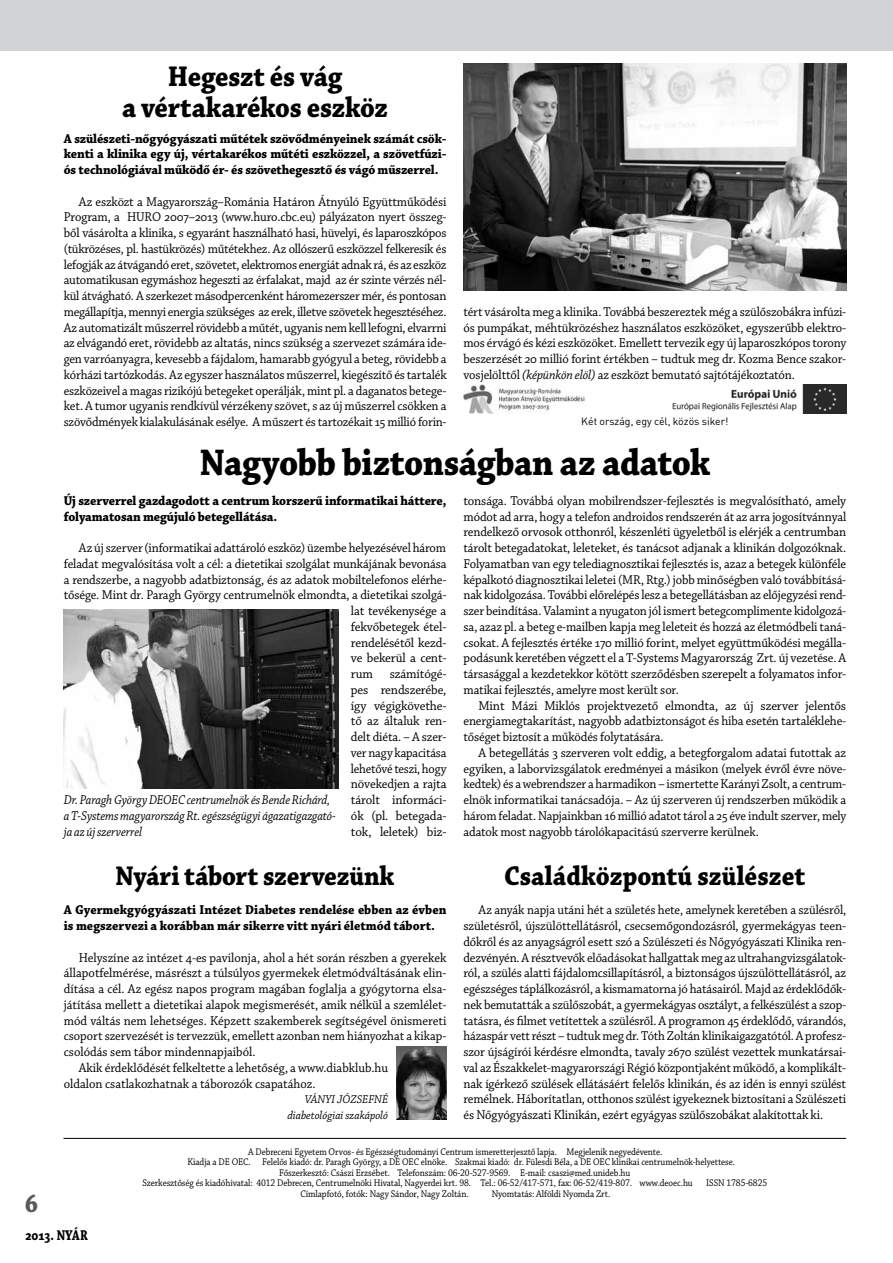
<style>
.page{position:relative;width:893px;height:1263px;background:#fff}
.page>*{position:absolute;margin:0;border:0;box-sizing:border-box;transform-origin:0 0}
.t1{font:700 39px "Chaparral Pro";letter-spacing:-.015em;color:#000;scale:.9 1}
.t2{font:700 30px/31.5px "Chaparral Pro";letter-spacing:-.01em;color:#000;text-align:center;scale:.9 1}
.t3{font:700 28.5px "Chaparral Pro";letter-spacing:-.005em;color:#000;scale:.9 1}
.t4{font:700 27px "Chaparral Pro";color:#58595b;scale:.9 1}
.t5{font:700 15px "Chaparral Pro";color:#000;scale:.8 1}
.t6{font:13.5px/15.8px "Chaparral Pro";letter-spacing:-.01em;color:#000;text-align:justify;scale:.94 1}
.t7{font:13.5px/15.8px "Chaparral Pro";letter-spacing:-.01em;color:#000;text-align:justify;scale:.95 1}
.t8{font:700 13.5px/15.8px "Chaparral Pro";letter-spacing:-.01em;color:#000;scale:.94 1}
.t9{font:13.5px/15.8px "Chaparral Pro";letter-spacing:-.01em;color:#000;text-align:justify;scale:.96 1}
.t10{font:italic 13.5px/15.8px "Chaparral Pro";letter-spacing:-.005em;color:#000;scale:.9 1}
.t11{font:13.5px "Chaparral Pro";letter-spacing:-.01em;color:#000;scale:.93 1}
.t12{font:italic 12px/15.8px "Chaparral Pro";letter-spacing:.005em;color:#000;text-align:right;scale:.94 1}
.t13{font:10.5px "DIN Pro";color:#000}
.t14{font:10.2px "Chaparral Pro";letter-spacing:-.01em;color:#000;scale:.9 1}
.s1{font-style:italic}
</style>
<div class="page">
<div style="left:0;top:0;width:893px;height:51px;background:#d1d3d4"></div>
<img style="left:463px;top:64px;width:383px;height:226px">
<img style="left:64px;top:610px;width:274px;height:178px">
<img style="left:397px;top:1046px;width:49px;height:73px">
<img style="left:463px;top:384px;width:122px;height:30px">
<img style="left:672px;top:385px;width:174px;height:29px">
<hr style="left:64px;top:1138px;width:782px;height:1px;background:#000">
<h2 class="t2" style="left:122px;top:62px;width:297px">Hegeszt és vág<br>a vértakarékos eszköz</h2>
<p class="t8" style="left:64px;top:131px;width:409px;text-align:justify">A szülészeti-nőgyógyászati műtétek szövődményeinek számát csök&shy;kenti a klinika egy új, vértakarékos műtéti eszközzel, a szövetfúzi&shy;ós technológiával működő ér- és szövethegesztő és vágó műszerrel.</p>
<p class="t6" style="left:64px;top:194px;width:409px;text-indent:15px">Az eszközt a Magyarország–Románia Határon Átnyúló Együttműködési Program, a HURO 2007–2013 (www.huro.cbc.eu) pályázaton nyert összeg&shy;ből vásárolta a klinika, s egyaránt használható hasi, hüvelyi, és laparoszkópos (tükrözéses, pl. hastükrözés) műtétekhez. Az ollószerű eszközzel felkeresik és lefogják az átvágandó eret, szövetet, elektromos energiát adnak rá, és az eszköz automatikusan egymáshoz hegeszti az érfalakat, majd az ér szinte vérzés nél&shy;kül átvágható. A szerkezet másodpercenként háromezerszer mér, és pontosan megállapítja, mennyi energia szükséges az erek, illetve szövetek hegesztéséhez.<br>Az automatizált műszerrel rövidebb a műtét, ugyanis nem kell lefogni, elvarrni az elvágandó eret, rövidebb az altatás, nincs szükség a szervezet számára ide&shy;gen varróanyagra, kevesebb a fájdalom, hamarabb gyógyul a beteg, rövidebb a kórházi tartózkodás. Az egyszer használatos műszerrel, kiegészítő és tartalék eszközeivel a magas rizikójú betegeket operálják, mint pl. a daganatos betege&shy;ket. A tumor ugyanis rendkívül vérzékeny szövet, s az új műszerrel csökken a szövődmények kialakulásának esélye. A műszert és tartozékait 15 millió forin-</p>
<p class="t6" style="left:463px;top:304px;width:409px">tért vásárolta meg a klinika. Továbbá beszereztek még a szülőszobákra infúzi&shy;ós pumpákat, méhtükrözéshez használatos eszközöket, egyszerűbb elektro&shy;mos érvágó és kézi eszközöket. Emellett tervezik egy új laparoszkópos torony beszerzését 20 millió forint értékben – tudtuk meg dr. Kozma Bence szakor&shy;vosjelölttől <span class="s1">(képünkön elöl)</span> az eszközt bemutató sajtótájékoztatón.</p>
<p class="t13" style="left:581px;top:414px;width:149px">Két ország, egy cél, közös siker!</p>
<h1 class="t1" style="left:200px;top:440px;width:568px">Nagyobb biztonságban az adatok</h1>
<p class="t8" style="left:64px;top:493px;width:409px">Új szerverrel gazdagodott a centrum korszerű informatikai háttere, folyamatosan megújuló betegellátása.</p>
<p class="t6" style="left:64px;top:540px;width:409px;text-align:right">Az új szerver (informatikai adattároló eszköz) üzembe helyezésével három feladat megvalósítása volt a cél: a dietetikai szolgálat munkájának bevonása a rendszerbe, a nagyobb adatbiztonság, és az adatok mobiltelefonos elérhe&shy;tősége. Mint dr. Paragh György centrumelnök elmondta, a dietetikai szolgá&shy;lat tevékenysége a<br>fekvőbetegek étel-<br>rendelésétől kezd-<br>ve bekerül a cent-<br>rum számítógé-<br>pes rendszerébe,<br>így végigkövethe-<br>tő az általuk ren-<br>delt diéta. – A szer-<br>ver nagy kapacitása<br>lehetővé teszi, hogy<br>növekedjen a rajta<br>tárolt informáci-<br>ók (pl. betegada-<br>tok, leletek) biz-</p>
<p class="t10" style="left:64px;top:792px;width:304px;text-indent:123px">centrumelnök és Bende Richárd, a T-Systems magyarország Rt. egészségügyi ágazatigazgató&shy;ja az új szerverrel</p>
<p class="t10" style="left:64px;top:792px;width:113px">Dr. Paragh György DEOEC</p>
<h3 class="t3" style="left:116px;top:859px;width:311px">Nyári tábort szervezünk</h3>
<p class="t8" style="left:64px;top:903px;width:409px">A Gyermekgyógyászati Intézet Diabetes rendelése ebben az évben is megszervezi a korábban már sikerre vitt nyári életmód tábort.</p>
<p class="t6" style="left:79px;top:950px;width:393px">Helyszíne az intézet 4-es pavilonja, ahol a hét során részben a gyerekek</p>
<p class="t6" style="left:64px;top:966px;width:409px">állapotfelmérése, másrészt a túlsúlyos gyermekek életmódváltásának elin-</p>
<p class="t6" style="left:64px;top:981px;width:409px">dítása a cél. Az egész napos program magában foglalja a gyógytorna elsa-</p>
<p class="t6" style="left:64px;top:997px;width:409px">játítása mellett a dietetikai alapok megismerését, amik nélkül a szemlélet-</p>
<p class="t6" style="left:64px;top:1013px;width:409px">mód váltás nem lehetséges. Képzett szakemberek segítségével önismereti</p>
<p class="t11" style="left:64px;top:1029px;width:413px">csoport szervezését is tervezzük, emellett azonban nem hiányozhat a kikap-</p>
<p class="t6" style="left:64px;top:1044px;width:206px">csolódás sem tábor mindennapjaiból.</p>
<p class="t6" style="left:79px;top:1060px;width:331px">Akik érdeklődését felkeltette a lehetőség, a www.diabklub.hu</p>
<p class="t6" style="left:64px;top:1076px;width:270px">oldalon csatlakozhatnak a táborozók csapatához.</p>
<p class="t12" style="left:287px;top:1092px;width:109px">Ványi Józsefné diabetológiai szakápoló</p>
<p class="t7" style="left:463px;top:493px;width:404px">tonsága. Továbbá olyan mobilrendszer-fejlesztés is megvalósítható, amely módot ad arra, hogy a telefon androidos rendszerén át az arra jogosítvánnyal rendelkező orvosok otthonról, készenléti ügyeletből is elérjék a centrumban tárolt betegadatokat, leleteket, és tanácsot adjanak a klinikán dolgozóknak.<br>Folyamatban van egy telediagnosztikai fejlesztés is, azaz a betegek különféle képalkotó diagnosztikai leletei (MR, Rtg.) jobb minőségben való továbbításá&shy;nak kidolgozása. További előrelépés lesz a betegellátásban az előjegyzési rend&shy;szer beindítása. Valamint a nyugaton jól ismert betegcomplimente kidolgozá&shy;sa, azaz pl. a beteg e-mailben kapja meg leleteit és hozzá az életmódbeli taná&shy;csokat. A fejlesztés értéke 170 millió forint, melyet együttműködési megálla&shy;podásunk keretében végzett el a T-Systems Magyarország Zrt. új vezetése. A társasággal a kezdetekkor kötött szerződésben szerepelt a folyamatos infor&shy;matikai fejlesztés, amelyre most került sor.</p>
<p class="t9" style="left:463px;top:698px;width:400px;text-indent:15px">Mint Mázi Miklós projektvezető elmondta, az új szerver jelentős energiamegtakarítást, nagyobb adatbiztonságot és hiba esetén tartaléklehe&shy;tőséget biztosít a működés folytatására.</p>
<p class="t6" style="left:463px;top:745px;width:409px;text-indent:15px">A betegellátás 3 szerveren volt eddig, a betegforgalom adatai futottak az egyiken, a laborvizsgálatok eredményei a másikon (melyek évről évre növe&shy;kedtek) és a webrendszer a harmadikon – ismertette Karányi Zsolt, a centrum&shy;elnök informatikai tanácsadója. – Az új szerveren új rendszerben működik a három feladat. Napjainkban 16 millió adatot tárol a 25 éve indult szerver, mely adatok most nagyobb tárolókapacitású szerverre kerülnek.</p>
<h3 class="t3" style="left:504px;top:859px;width:336px">Családközpontú szülészet</h3>
<p class="t6" style="left:463px;top:903px;width:409px;text-indent:15px">Az anyák napja utáni hét a születés hete, amelynek keretében a szülésről, születésről, újszülöttellátásról, csecsemőgondozásról, gyermekágyas teen&shy;dőkről és az anyagságról esett szó a Szülészeti és Nőgyógyászati Klinika ren&shy;dezvényén. A résztvevők előadásokat hallgattak meg az ultrahangvizsgálatok&shy;ról, a szülés alatti fájdalomcsillapításról, a biztonságos újszülöttellátásról, az egészséges táplálkozásról, a kismamatorna jó hatásairól. Majd az érdeklődők&shy;nek bemutatták a szülőszobát, a gyermekágyas osztályt, a felkészülést a szop&shy;tatásra, és filmet vetítettek a szülésről. A programon 45 érdeklődő, várandós, házaspár vett részt – tudtuk meg dr. Tóth Zoltán klinikaigazgatótól. A profes - szor újságírói kérdésre elmondta, tavaly 2670 szülést vezettek munkatársai&shy;val az Északkelet-magyarországi Régió központjaként működő, a komplikált&shy;nak ígérkező szülések ellátásáért felelős klinikán, és az idén is ennyi szülést remélnek. Háborítatlan, otthonos szülést igyekeznek biztosítani a Szülészeti és Nőgyógyászati Klinikán, ezért egyágyas szülőszobákat alakítottak ki.</p>
<h3 class="t4" style="left:25px;top:1188px;width:16px">6</h3>
<p class="t5" style="left:25px;top:1226px;width:79px">2013. NYÁR</p>
<p class="t14" style="left:248px;top:1146px;width:462px">A Debreceni Egyetem Orvos- és Egészségtudományi Centrum ismeretterjesztő lapja. Megjelenik negyedévente.</p>
<p class="t14" style="left:187px;top:1156px;width:610px">Kiadja a DE OEC. Felelős kiadó: dr. Paragh György, a DE OEC elnöke. Szakmai kiadó: dr. Fülesdi Béla, a DE OEC klinikai centrumelnök-helyettese.</p>
<p class="t14" style="left:279px;top:1167px;width:392px">Főszerkesztő: Császi Erzsébet. Telefonszám: 06-20-527-9569. E-mail: csaszi@med.unideb.hu</p>
<p class="t14" style="left:142px;top:1177px;width:613px">Szerkesztőség és kiadóhivatal: 4012 Debrecen, Centrumelnöki Hivatal, Nagyerdei krt. 98. Tel.: 06-52/417-571, fax: 06-52/419-807. www.deoec.hu</p>
<p class="t14" style="left:706px;top:1177px;width:69px">ISSN 1785-6825</p>
<p class="t14" style="left:300px;top:1188px;width:188px">Címlapfotó, fotók: Nagy Sándor, Nagy Zoltán.</p>
<p class="t14" style="left:492px;top:1188px;width:133px">Nyomtatás: Alföldi Nyomda Zrt.</p>
</div>
